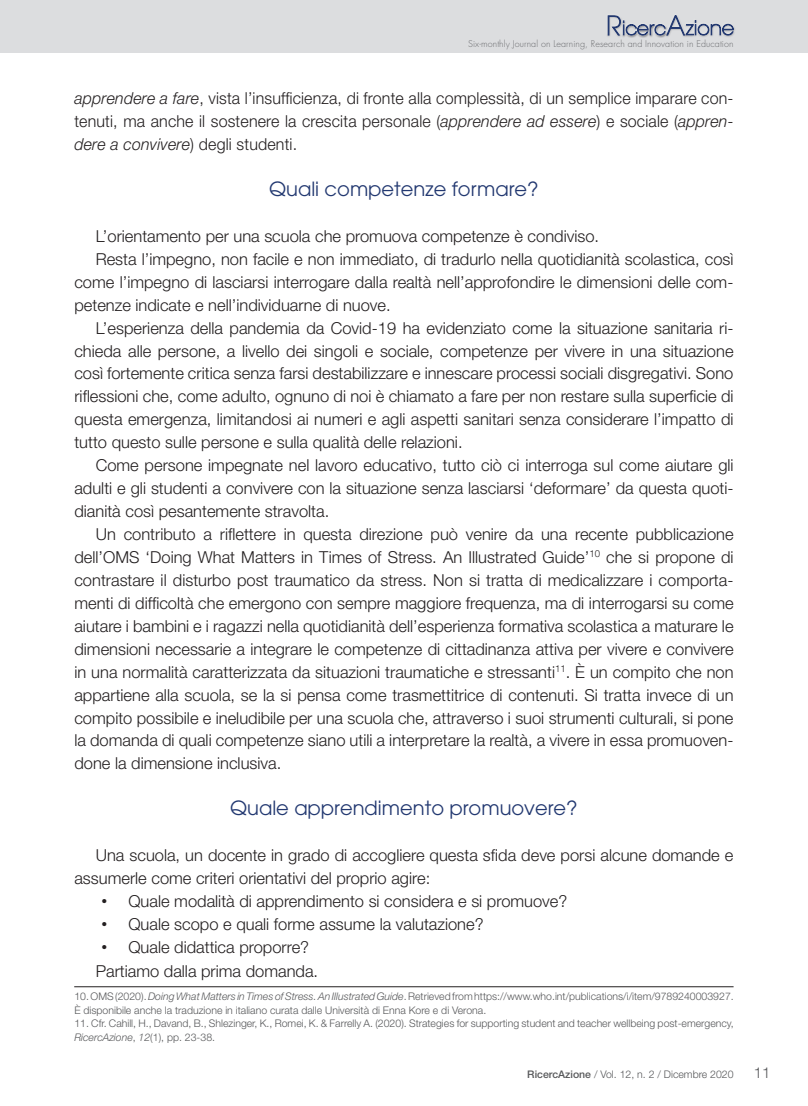
<style>
.page{position:relative;width:808px;height:1106px;background:#fff}
.page>*{position:absolute;margin:0;border:0;box-sizing:border-box;transform-origin:0 0}
.t1{font:19.5px "Avant Garde LT";color:#233971}
.t2{font:300 16.5px/23px "Helvetica Neue LT";color:#231f20;text-align:justify}
.t3{font:300 15px "Helvetica Neue CE";color:#57585a}
.t4{font:300 10.5px/13.5px "Helvetica Neue LT";color:#57585a}
.t5{font:300 10.5px "Helvetica Neue CE";color:#57585a}
.t6{font:300 9px "Futura";letter-spacing:.01em;color:#6c6d70}
.s1{font-style:italic}
.s2{font-family:"Arial";font-weight:400}
.s3{font-weight:500}
</style>
<div class="page">
<div style="left:0;top:0;width:808px;height:53px;background:#dcdddf"></div>
<div style="left:606px;top:15px;width:18px;height:23px;background:#231f20;opacity:.3"></div>
<div style="left:621px;top:19px;width:47px;height:19px;background:#231f20;opacity:.5"></div>
<div style="left:664px;top:13px;width:20px;height:24px;background:#dcdddf"></div>
<div style="left:665px;top:14px;width:22px;height:24px;background:#dcdddf"></div>
<div style="left:684px;top:19px;width:52px;height:19px;background:#231f20;opacity:.3"></div>
<svg style="left:608px;top:15px;width:126px;height:21px"></svg>
<hr style="left:74px;top:986px;width:659px;height:1px;background:#231f20">
<p class="t6" style="left:468px;top:38px;width:267px">Six-monthly Journal on Learning, Research and Innovation in Education</p>
<p class="t2" style="left:74px;top:86px;width:661px"><span class="s1">apprendere a fare</span>, vista l’insufficienza, di fronte alla complessità, di un semplice imparare con&shy;tenuti, ma anche il sostenere la crescita personale (<span class="s1">apprendere ad essere</span>) e sociale (<span class="s1">appren&shy;dere a convivere</span>) degli studenti.</p>
<p class="t1" style="left:269px;top:177px;width:271px">Quali competenze formare?</p>
<p class="t2" style="left:96px;top:224px;width:505px">L’orientamento per una scuola che promuova competenze è condiviso.</p>
<p class="t2" style="left:96px;top:247px;width:639px">Resta l’impegno, non facile e non immediato, di tradurlo nella quotidianità scolastica, così</p>
<p class="t2" style="left:74px;top:270px;width:660px">come l’impegno di lasciarsi interrogare dalla realtà nell’approfondire le dimensioni delle com-</p>
<p class="t2" style="left:74px;top:293px;width:318px">petenze indicate e nell’individuarne di nuove.</p>
<p class="t2" style="left:96px;top:316px;width:639px">L’esperienza della pandemia da Covid-19 ha evidenziato come la situazione sanitaria ri-</p>
<p class="t2" style="left:74px;top:339px;width:661px">chieda alle persone, a livello dei singoli e sociale, competenze per vivere in una situazione</p>
<p class="t2" style="left:74px;top:362px;width:660px">così fortemente critica senza farsi destabilizzare e innescare processi sociali disgregativi. Sono</p>
<p class="t2" style="left:74px;top:385px;width:661px">riflessioni che, come adulto, ognuno di noi è chiamato a fare per non restare sulla superficie di</p>
<p class="t2" style="left:74px;top:408px;width:661px">questa emergenza, limitandosi ai numeri e agli aspetti sanitari senza considerare l’impatto di</p>
<p class="t2" style="left:74px;top:430px;width:390px">tutto questo sulle persone e sulla qualità delle relazioni.</p>
<p class="t2" style="left:96px;top:453px;width:639px">Come persone impegnate nel lavoro educativo, tutto ciò ci interroga sul come aiutare gli</p>
<p class="t2" style="left:74px;top:476px;width:661px">adulti e gli studenti a convivere con la situazione senza lasciarsi ‘deformare’ da questa quoti-</p>
<p class="t2" style="left:74px;top:499px;width:256px">dianità così pesantemente stravolta.</p>
<p class="t2" style="left:96px;top:522px;width:639px">Un contributo a riflettere in questa direzione può venire da una recente pubblicazione</p>
<p class="t2" style="left:74px;top:545px;width:661px">dell’OMS ‘Doing What Matters in Times of Stress. An Illustrated Guide’<sup>10</sup> che si propone di</p>
<p class="t2" style="left:74px;top:568px;width:660px">contrastare il disturbo post traumatico da stress. Non si tratta di medicalizzare i comporta-</p>
<p class="t2" style="left:74px;top:591px;width:661px">menti di difficoltà che emergono con sempre maggiore frequenza, ma di interrogarsi su come</p>
<p class="t2" style="left:74px;top:614px;width:661px">aiutare i bambini e i ragazzi nella quotidianità dell’esperienza formativa scolastica a maturare le</p>
<p class="t2" style="left:74px;top:637px;width:661px">dimensioni necessarie a integrare le competenze di cittadinanza attiva per vivere e convivere</p>
<p class="t2" style="left:74px;top:660px;width:661px">in una normalità caratterizzata da situazioni traumatiche e stressanti<sup>11</sup>. È un compito che non</p>
<p class="t2" style="left:74px;top:683px;width:661px">appartiene alla scuola, se la si pensa come trasmettitrice di contenuti. Si tratta invece di un</p>
<p class="t2" style="left:74px;top:706px;width:661px">compito possibile e ineludibile per una scuola che, attraverso i suoi strumenti culturali, si pone</p>
<p class="t2" style="left:74px;top:728px;width:661px">la domanda di quali competenze siano utili a interpretare la realtà, a vivere in essa promuoven-</p>
<p class="t2" style="left:74px;top:751px;width:208px">done la dimensione inclusiva.</p>
<p class="t1" style="left:230px;top:796px;width:349px">Quale apprendimento promuovere?</p>
<p class="t2" style="left:74px;top:843px;width:660px;text-indent:21px">Una scuola, un docente in grado di accogliere questa sfida deve porsi alcune domande e assumerle come criteri orientativi del proprio agire:</p>
<p class="t2" style="left:101px;top:889px;width:467px"><span class="s2">•</span> Quale modalità di apprendimento si considera e si promuove?</p>
<p class="t2" style="left:101px;top:912px;width:384px"><span class="s2">•</span> Quale scopo e quali forme assume la valutazione?</p>
<p class="t2" style="left:96px;top:934px;width:224px;line-height:24.5px;text-align:center"><span class="s2">•</span> Quale didattica proporre?<br>Partiamo dalla prima domanda.</p>
<p class="t4" style="left:74px;top:989px;width:661px">10. OMS (2020). <span class="s1">Doing What Matters in Times of Stress. An Illustrated Guide</span>. Retrieved from https://www.who.int/publications/i/item/9789240003927.<br>È disponibile anche la traduzione in italiano curata dalle Università di Enna Kore e di Verona.</p>
<p class="t4" style="left:74px;top:1016px;width:661px">11. Cfr. Cahill, H., Davand, B., Shlezinger, K., Romei, K. &amp; Farrelly A. (2020). Strategies for supporting student and teacher wellbeing post-emergency,<br><span class="s1">RicercAzione</span>, <span class="s1">12</span>(1), pp. 23-38.</p>
<p class="t5" style="left:527px;top:1068px;width:208px"><span class="s3">RicercAzione</span> / Vol. 12, n. 2 / Dicembre 2020</p>
<p class="t3" style="left:754px;top:1063px;width:18px">11</p>
</div>
